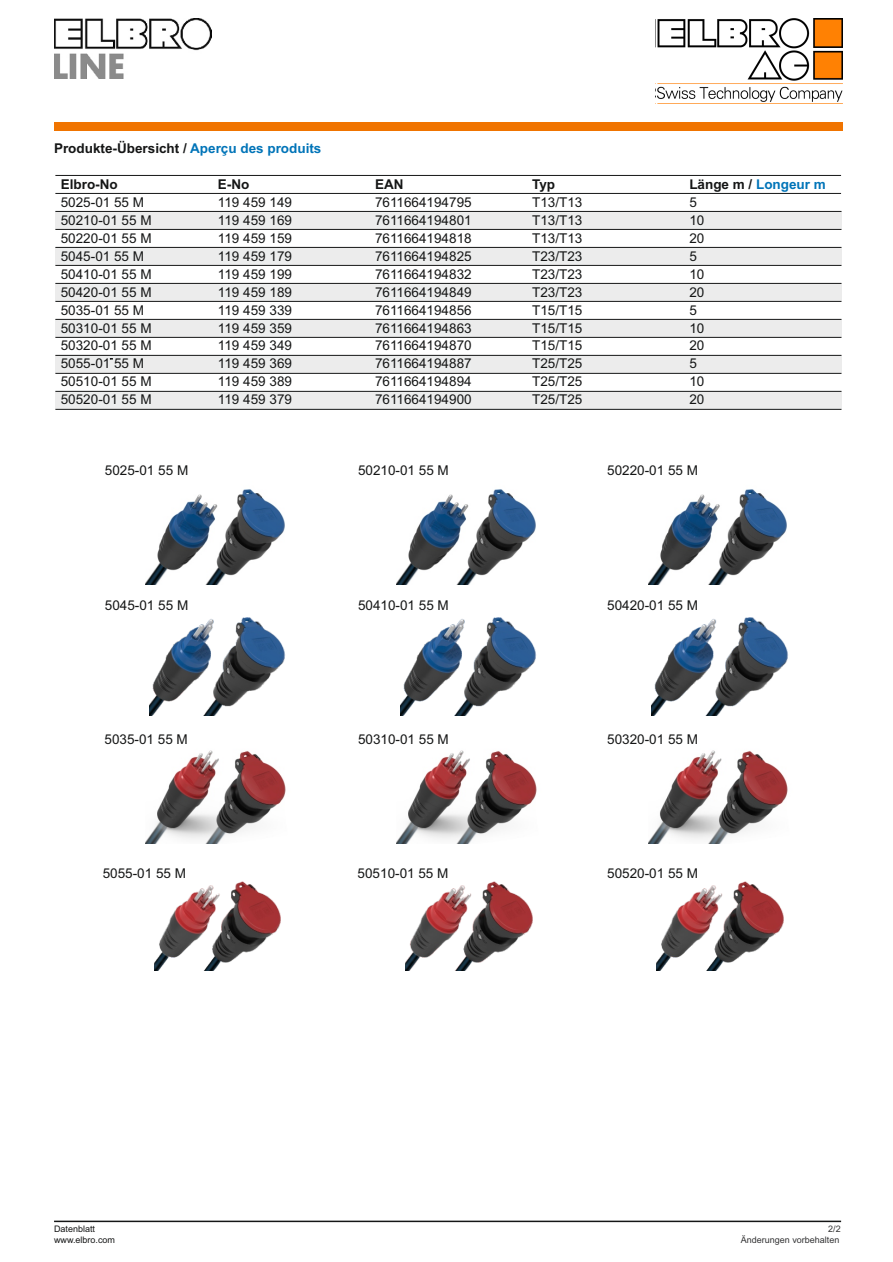
<style>
.page{position:relative;width:893px;height:1262px;background:#fff}
.page>*{position:absolute;margin:0;border:0;box-sizing:border-box;transform-origin:0 0}
.t1{font:13.5px "Arial";color:#151616}
.t2{font:700 13.5px "Arial";color:#151616}
.t3{font:700 13.5px "Arial";color:#0074b8}
.t4{font:9px "Arial";color:#343435}
.t5{font:9px "Arial";color:#151616}
.s1{color:#0074b8}
.s2{color:#151616}
</style>
<div class="page">
<div style="left:55px;top:211px;width:157px;height:18px;background:#ececec"></div>
<div style="left:212px;top:211px;width:157px;height:18px;background:#ececec"></div>
<div style="left:369px;top:211px;width:158px;height:18px;background:#ececec"></div>
<div style="left:527px;top:211px;width:157px;height:18px;background:#ececec"></div>
<div style="left:684px;top:211px;width:157px;height:18px;background:#ececec"></div>
<div style="left:55px;top:247px;width:157px;height:18px;background:#ececec"></div>
<div style="left:212px;top:247px;width:157px;height:18px;background:#ececec"></div>
<div style="left:369px;top:247px;width:158px;height:18px;background:#ececec"></div>
<div style="left:527px;top:247px;width:157px;height:18px;background:#ececec"></div>
<div style="left:684px;top:247px;width:157px;height:18px;background:#ececec"></div>
<div style="left:55px;top:283px;width:157px;height:18px;background:#ececec"></div>
<div style="left:212px;top:283px;width:157px;height:18px;background:#ececec"></div>
<div style="left:369px;top:283px;width:158px;height:18px;background:#ececec"></div>
<div style="left:527px;top:283px;width:157px;height:18px;background:#ececec"></div>
<div style="left:684px;top:283px;width:157px;height:18px;background:#ececec"></div>
<div style="left:55px;top:319px;width:157px;height:18px;background:#ececec"></div>
<div style="left:212px;top:319px;width:157px;height:18px;background:#ececec"></div>
<div style="left:369px;top:319px;width:158px;height:18px;background:#ececec"></div>
<div style="left:527px;top:319px;width:157px;height:18px;background:#ececec"></div>
<div style="left:684px;top:319px;width:157px;height:18px;background:#ececec"></div>
<div style="left:55px;top:355px;width:157px;height:18px;background:#ececec"></div>
<div style="left:212px;top:355px;width:157px;height:18px;background:#ececec"></div>
<div style="left:369px;top:355px;width:158px;height:18px;background:#ececec"></div>
<div style="left:527px;top:355px;width:157px;height:18px;background:#ececec"></div>
<div style="left:684px;top:355px;width:157px;height:18px;background:#ececec"></div>
<div style="left:55px;top:391px;width:157px;height:18px;background:#ececec"></div>
<div style="left:212px;top:391px;width:157px;height:18px;background:#ececec"></div>
<div style="left:369px;top:391px;width:158px;height:18px;background:#ececec"></div>
<div style="left:527px;top:391px;width:157px;height:18px;background:#ececec"></div>
<div style="left:684px;top:391px;width:157px;height:18px;background:#ececec"></div>
<hr style="left:55px;top:409px;width:786px;height:1px;background:#151616">
<hr style="left:55px;top:391px;width:786px;height:1px;background:#151616">
<hr style="left:55px;top:373px;width:786px;height:1px;background:#151616">
<hr style="left:55px;top:355px;width:786px;height:1px;background:#151616">
<hr style="left:55px;top:337px;width:786px;height:1px;background:#151616">
<hr style="left:55px;top:319px;width:786px;height:1px;background:#151616">
<hr style="left:55px;top:301px;width:786px;height:1px;background:#151616">
<hr style="left:55px;top:283px;width:786px;height:1px;background:#151616">
<hr style="left:55px;top:265px;width:786px;height:1px;background:#151616">
<hr style="left:55px;top:247px;width:786px;height:1px;background:#151616">
<hr style="left:55px;top:229px;width:786px;height:1px;background:#151616">
<hr style="left:55px;top:211px;width:786px;height:1px;background:#151616">
<hr style="left:55px;top:193px;width:786px;height:1px;background:#151616">
<hr style="left:55px;top:175px;width:786px;height:1px;background:#151616">
<hr style="left:54px;top:1220px;width:787px;height:2px;background:#151616">
<img style="left:657px;top:19px;width:185px;height:85px">
<img style="left:54px;top:19px;width:158px;height:59px">
<div style="left:54px;top:122px;width:788px;height:8px;background:#f07400"></div>
<img style="left:146px;top:489px;width:139px;height:95px">
<img style="left:146px;top:750px;width:140px;height:93px">
<img style="left:154px;top:881px;width:127px;height:89px">
<img style="left:149px;top:617px;width:136px;height:98px">
<img style="left:397px;top:489px;width:139px;height:95px">
<img style="left:648px;top:489px;width:139px;height:95px">
<img style="left:651px;top:617px;width:137px;height:98px">
<img style="left:400px;top:617px;width:136px;height:98px">
<img style="left:648px;top:750px;width:140px;height:93px">
<img style="left:397px;top:750px;width:140px;height:93px">
<img style="left:656px;top:881px;width:128px;height:89px">
<img style="left:405px;top:881px;width:128px;height:89px">
<p class="t2" style="left:54px;top:143px;width:269px">Produkte-Übersicht / <span class="s1">Aperçu des produits</span></p>
<p class="t2" style="left:61px;top:179px;width:58px">Elbro-No</p>
<p class="t2" style="left:218px;top:179px;width:33px">E-No</p>
<p class="t2" style="left:375px;top:179px;width:30px">EAN</p>
<p class="t2" style="left:532px;top:179px;width:24px">Typ</p>
<p class="t3" style="left:689px;top:179px;width:138px"><span class="s2">Länge m /</span> Longeur m</p>
<p class="t1" style="left:61px;top:197px;width:85px">5025-01 55 M</p>
<p class="t1" style="left:218px;top:197px;width:76px">119 459 149</p>
<p class="t1" style="left:375px;top:197px;width:98px">7611664194795</p>
<p class="t1" style="left:532px;top:197px;width:52px">T13/T13</p>
<p class="t1" style="left:689px;top:197px;width:9px">5</p>
<p class="t1" style="left:61px;top:215px;width:92px">50210-01 55 M</p>
<p class="t1" style="left:218px;top:215px;width:76px">119 459 169</p>
<p class="t1" style="left:375px;top:215px;width:98px">7611664194801</p>
<p class="t1" style="left:532px;top:215px;width:52px">T13/T13</p>
<p class="t1" style="left:689px;top:215px;width:17px">10</p>
<p class="t1" style="left:61px;top:233px;width:92px">50220-01 55 M</p>
<p class="t1" style="left:218px;top:233px;width:76px">119 459 159</p>
<p class="t1" style="left:375px;top:233px;width:98px">7611664194818</p>
<p class="t1" style="left:532px;top:233px;width:52px">T13/T13</p>
<p class="t1" style="left:689px;top:233px;width:17px">20</p>
<p class="t1" style="left:61px;top:251px;width:85px">5045-01 55 M</p>
<p class="t1" style="left:218px;top:251px;width:76px">119 459 179</p>
<p class="t1" style="left:375px;top:251px;width:98px">7611664194825</p>
<p class="t1" style="left:532px;top:251px;width:52px">T23/T23</p>
<p class="t1" style="left:689px;top:251px;width:9px">5</p>
<p class="t1" style="left:61px;top:269px;width:92px">50410-01 55 M</p>
<p class="t1" style="left:218px;top:269px;width:76px">119 459 199</p>
<p class="t1" style="left:375px;top:269px;width:98px">7611664194832</p>
<p class="t1" style="left:532px;top:269px;width:52px">T23/T23</p>
<p class="t1" style="left:689px;top:269px;width:17px">10</p>
<p class="t1" style="left:61px;top:287px;width:92px">50420-01 55 M</p>
<p class="t1" style="left:218px;top:287px;width:76px">119 459 189</p>
<p class="t1" style="left:375px;top:287px;width:98px">7611664194849</p>
<p class="t1" style="left:532px;top:287px;width:52px">T23/T23</p>
<p class="t1" style="left:689px;top:287px;width:17px">20</p>
<p class="t1" style="left:61px;top:305px;width:85px">5035-01 55 M</p>
<p class="t1" style="left:218px;top:305px;width:76px">119 459 339</p>
<p class="t1" style="left:375px;top:305px;width:98px">7611664194856</p>
<p class="t1" style="left:532px;top:305px;width:52px">T15/T15</p>
<p class="t1" style="left:689px;top:305px;width:9px">5</p>
<p class="t1" style="left:61px;top:323px;width:92px">50310-01 55 M</p>
<p class="t1" style="left:218px;top:323px;width:76px">119 459 359</p>
<p class="t1" style="left:375px;top:323px;width:98px">7611664194863</p>
<p class="t1" style="left:532px;top:323px;width:52px">T15/T15</p>
<p class="t1" style="left:689px;top:323px;width:17px">10</p>
<p class="t1" style="left:61px;top:340px;width:92px">50320-01 55 M</p>
<p class="t1" style="left:218px;top:340px;width:76px">119 459 349</p>
<p class="t1" style="left:375px;top:340px;width:98px">7611664194870</p>
<p class="t1" style="left:532px;top:340px;width:52px">T15/T15</p>
<p class="t1" style="left:689px;top:340px;width:17px">20</p>
<p class="t1" style="left:61px;top:358px;width:85px">5055-01 55 M</p>
<p class="t1" style="left:218px;top:358px;width:76px">119 459 369</p>
<p class="t1" style="left:375px;top:358px;width:98px">7611664194887</p>
<p class="t1" style="left:532px;top:358px;width:52px">T25/T25</p>
<p class="t1" style="left:689px;top:358px;width:9px">5</p>
<p class="t1" style="left:61px;top:376px;width:92px">50510-01 55 M</p>
<p class="t1" style="left:218px;top:376px;width:76px">119 459 389</p>
<p class="t1" style="left:375px;top:376px;width:98px">7611664194894</p>
<p class="t1" style="left:532px;top:376px;width:52px">T25/T25</p>
<p class="t1" style="left:689px;top:376px;width:17px">10</p>
<p class="t1" style="left:61px;top:394px;width:92px">50520-01 55 M</p>
<p class="t1" style="left:218px;top:394px;width:76px">119 459 379</p>
<p class="t1" style="left:375px;top:394px;width:98px">7611664194900</p>
<p class="t1" style="left:532px;top:394px;width:52px">T25/T25</p>
<p class="t1" style="left:689px;top:394px;width:17px">20</p>
<p class="t1" style="left:105px;top:465px;width:85px">5025-01 55 M</p>
<p class="t1" style="left:358px;top:465px;width:92px">50210-01 55 M</p>
<p class="t1" style="left:607px;top:465px;width:92px">50220-01 55 M</p>
<p class="t1" style="left:105px;top:599px;width:85px">5045-01 55 M</p>
<p class="t1" style="left:358px;top:599px;width:92px">50410-01 55 M</p>
<p class="t1" style="left:607px;top:599px;width:92px">50420-01 55 M</p>
<p class="t1" style="left:104px;top:734px;width:85px">5035-01 55 M</p>
<p class="t1" style="left:358px;top:734px;width:92px">50310-01 55 M</p>
<p class="t1" style="left:607px;top:734px;width:92px">50320-01 55 M</p>
<p class="t1" style="left:103px;top:867px;width:85px">5055-01 55 M</p>
<p class="t1" style="left:357px;top:867px;width:92px">50510-01 55 M</p>
<p class="t1" style="left:607px;top:868px;width:92px">50520-01 55 M</p>
<p class="t5" style="left:54px;top:1225px;width:43px">Datenblatt</p>
<p class="t4" style="left:828px;top:1225px;width:14px">2/2</p>
<p class="t5" style="left:54px;top:1236px;width:63px">www.elbro.com</p>
<p class="t4" style="left:740px;top:1236px;width:100px">Änderungen vorbehalten</p>
</div>
